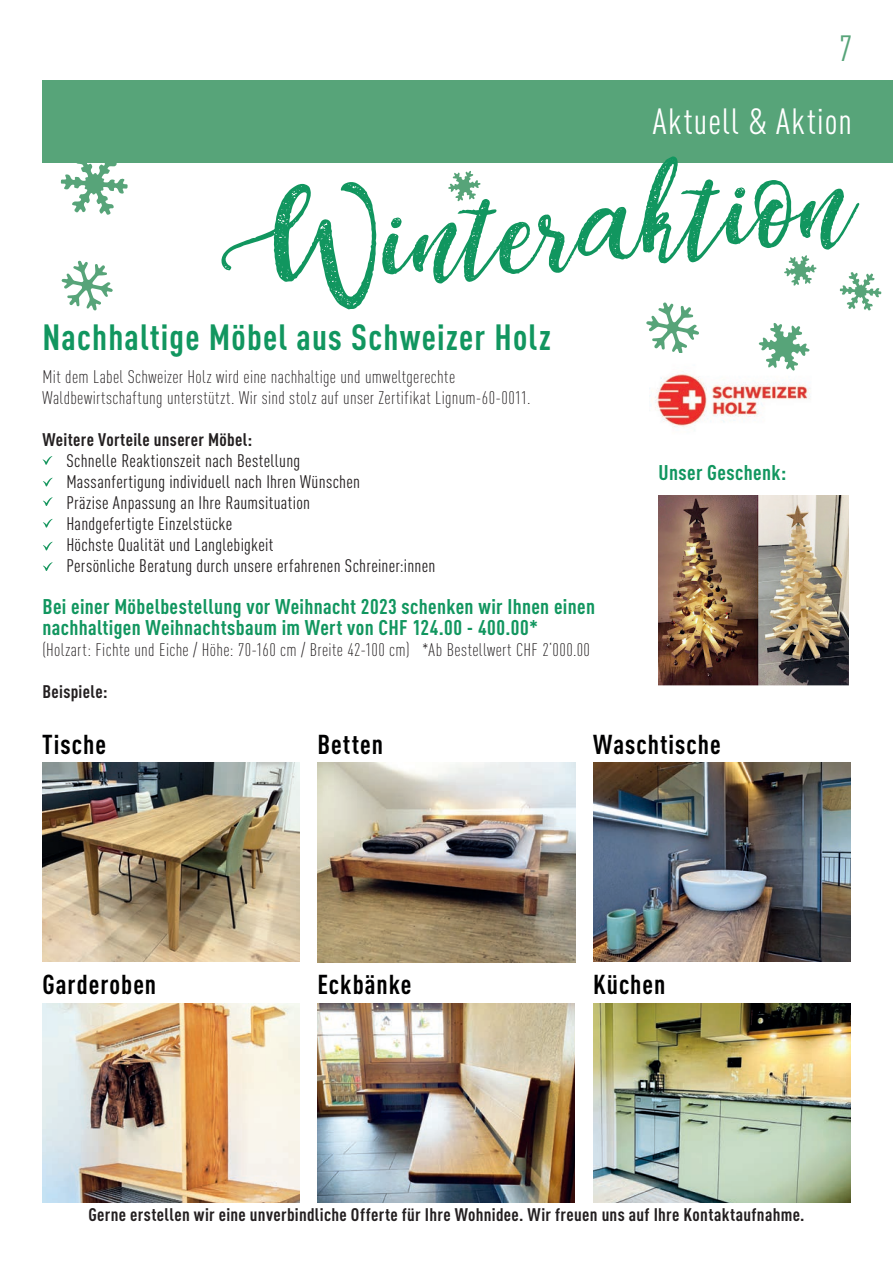
<style>
.page{position:relative;width:893px;height:1263px;background:#fff}
.page>*{position:absolute;margin:0;border:0;box-sizing:border-box;transform-origin:0 0}
.t1{font:141px "Dandeleon Vintage Demo";color:#11965f}
.t2{font:700 condensed 36px "DIN Pro";letter-spacing:.035em;color:#11965f}
.t3{font:condensed 36px "DIN Pro";letter-spacing:.04em;color:#fff}
.t4{font:condensed 36px "DIN Pro";color:#57a479}
.t5{font:700 condensed 27px "DIN Pro";letter-spacing:.035em;color:#000001}
.t6{font:700 condensed 21px/21px "DIN Pro";letter-spacing:.015em;color:#11965f}
.t7{font:condensed 18px/21px "DIN Pro";letter-spacing:.015em;color:#231f20}
.t8{font:300 condensed 18px/21px "DIN Pro";letter-spacing:.02em;color:#231f20}
.t9{font:700 condensed 18px "DIN Pro";letter-spacing:.015em;color:#231f20}
</style>
<div class="page">
<div style="left:43px;top:81px;width:850px;height:82px;background:#57a479"></div>
<img style="left:43px;top:763px;width:257px;height:199px">
<svg style="left:61px;top:163px;width:67px;height:52px"></svg>
<svg style="left:840px;top:272px;width:41px;height:39px"></svg>
<svg style="left:646px;top:302px;width:53px;height:51px"></svg>
<svg style="left:62px;top:261px;width:51px;height:50px"></svg>
<svg style="left:448px;top:171px;width:33px;height:30px"></svg>
<svg style="left:784px;top:255px;width:32px;height:31px"></svg>
<img style="left:318px;top:763px;width:257px;height:199px">
<img style="left:593px;top:763px;width:258px;height:199px">
<img style="left:650px;top:373px;width:160px;height:58px">
<img style="left:42px;top:1004px;width:258px;height:199px">
<img style="left:594px;top:1004px;width:257px;height:199px">
<img style="left:318px;top:1004px;width:257px;height:199px">
<img style="left:658px;top:496px;width:191px;height:189px">
<svg style="left:43px;top:456px;width:9px;height:9px"></svg>
<svg style="left:758px;top:323px;width:51px;height:48px"></svg>
<svg style="left:43px;top:478px;width:10px;height:9px"></svg>
<svg style="left:43px;top:497px;width:10px;height:9px"></svg>
<svg style="left:43px;top:519px;width:10px;height:9px"></svg>
<svg style="left:43px;top:542px;width:10px;height:9px"></svg>
<svg style="left:43px;top:562px;width:10px;height:9px"></svg>
<h2 class="t4" style="left:840px;top:22px;width:14px">7</h2>
<h2 class="t3" style="left:653px;top:96px;width:201px">Aktuell &amp; Aktion</h2>
<h1 class="t1" style="left:213px;top:170px;width:632px;rotate:-5deg">Winteraktion</h1>
<h2 class="t2" style="left:43px;top:310px;width:510px">Nachhaltige Möbel aus Schweizer Holz</h2>
<p class="t8" style="left:43px;top:365px;width:489px">Mit dem Label Schweizer Holz wird eine nachhaltige und umweltgerechte<br>Waldbewirtschaftung unterstützt. Wir sind stolz auf unser Zertifikat Lignum-60-0011.</p>
<p class="t9" style="left:43px;top:426px;width:211px">Weitere Vorteile unserer Möbel:</p>
<p class="t7" style="left:66px;top:449px;width:371px">Schnelle Reaktionszeit nach Bestellung<br>Massanfertigung individuell nach Ihren Wünschen<br>Präzise Anpassung an Ihre Raumsituation<br>Handgefertigte Einzelstücke<br>Höchste Qualität und Langlebigkeit<br>Persönliche Beratung durch unsere erfahrenen Schreiner:innen</p>
<p class="t6" style="left:43px;top:594px;width:554px">Bei einer Möbelbestellung vor Weihnacht 2023 schenken wir Ihnen einen nachhaltigen Weihnachtsbaum im Wert von CHF 124.00 - 400.00*</p>
<p class="t8" style="left:43px;top:638px;width:549px">(Holzart: Fichte und Eiche / Höhe: 70-160 cm / Breite 42-100 cm) *Ab Bestellwert CHF 2‘000.00</p>
<p class="t9" style="left:43px;top:678px;width:66px">Beispiele:</p>
<p class="t6" style="left:658px;top:461px;width:129px">Unser Geschenk:</p>
<h3 class="t5" style="left:317px;top:724px;width:67px">Betten</h3>
<h3 class="t5" style="left:42px;top:724px;width:65px">Tische</h3>
<h3 class="t5" style="left:593px;top:724px;width:129px">Waschtische</h3>
<h3 class="t5" style="left:43px;top:964px;width:115px">Garderoben</h3>
<h3 class="t5" style="left:317px;top:964px;width:96px">Eckbänke</h3>
<h3 class="t5" style="left:593px;top:964px;width:74px">Küchen</h3>
<p class="t9" style="left:88px;top:1200px;width:718px">Gerne erstellen wir eine unverbindliche Offerte für Ihre Wohnidee. Wir freuen uns auf Ihre Kontaktaufnahme.</p>
</div>
